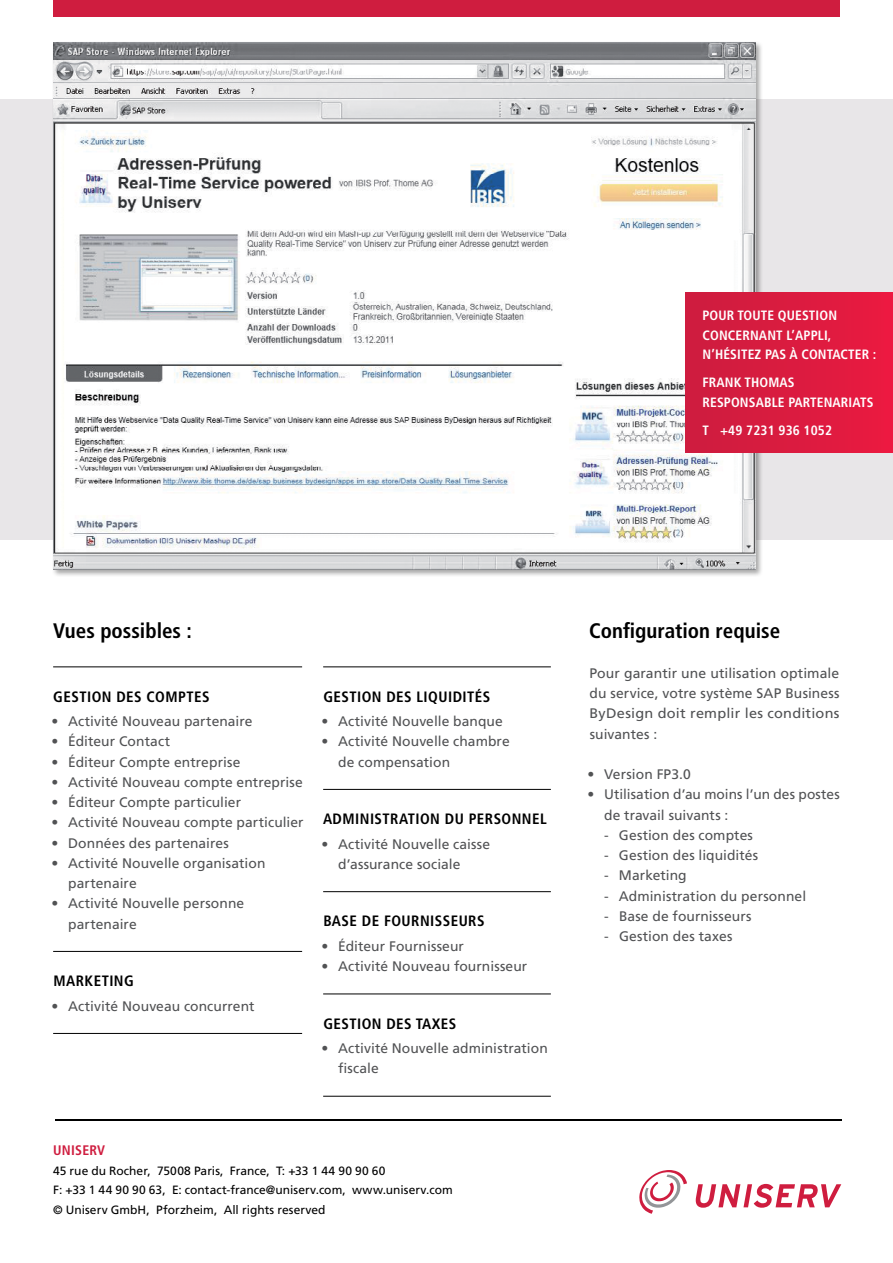
<style>
.page{position:relative;width:893px;height:1263px;background:#fff}
.page>*{position:absolute;margin:0;border:0;box-sizing:border-box;transform-origin:0 0}
.t1{font:700 condensed 21px "Frutiger LT Com";color:#000}
.t2{font:700 condensed 15px "Frutiger LT Com";letter-spacing:.03em;color:#000}
.t3{font:13.8px/20.2px "Frutiger LT Com";letter-spacing:.005em;color:#515254}
.t4{font:700 condensed 13.8px "Frutiger LT Com";color:#cf1d3f}
.t5{font:700 condensed 13.5px/19.5px "Frutiger LT Com";letter-spacing:.01em;color:#fff}
.t6{font:12px/19.5px "Frutiger LT Com";letter-spacing:.005em;color:#000}
</style>
<div class="page">
<div style="left:0;top:99px;width:893px;height:441px;background:#e8e6e8"></div>
<svg style="left:695px;top:1184px;width:146px;height:24px"></svg>
<svg style="left:639px;top:1170px;width:48px;height:44px"></svg>
<hr style="left:55px;top:1119px;width:786px;height:1px;background:#000">
<div style="left:51px;top:41px;width:712px;height:536px;background:#000;opacity:.35"></div>
<img style="left:53px;top:43px;width:702px;height:526px">
<div style="left:53px;top:0;width:787px;height:17px;background:#cf1d3f"></div>
<div style="left:685px;top:293px;width:208px;height:160px;background:linear-gradient(to right,#cc1d3f,#ea1a40)"></div>
<div style="left:884px;top:293px;width:9px;height:160px;background:#ed1941"></div>
<hr style="left:53px;top:666px;width:249px;height:1px;background:#000">
<hr style="left:53px;top:951px;width:249px;height:1px;background:#000">
<hr style="left:53px;top:1033px;width:249px;height:1px;background:#000">
<hr style="left:323px;top:666px;width:228px;height:1px;background:#000">
<hr style="left:323px;top:789px;width:228px;height:1px;background:#000">
<hr style="left:323px;top:891px;width:228px;height:1px;background:#000">
<hr style="left:323px;top:993px;width:228px;height:1px;background:#000">
<hr style="left:323px;top:1096px;width:228px;height:1px;background:#000">
<p class="t5" style="left:702px;top:306px;width:175px">POUR TOUTE QUESTION<br>CONCERNANT L’APPLI,<br>N’HÉSITEZ PAS À CONTACTER :</p>
<p class="t5" style="left:702px;top:373px;width:173px">FRANK THOMAS<br>RESPONSABLE PARTENARIATS</p>
<p class="t5" style="left:702px;top:420px;width:131px">T +49 7231 936 1052</p>
<h1 class="t1" style="left:53px;top:619px;width:140px">VUES POSSIBLES :</h1>
<h1 class="t1" style="left:589px;top:619px;width:193px">CONFIGURATION REQUISE</h1>
<p class="t2" style="left:53px;top:687px;width:19px">GESTIO</p>
<p class="t2" style="left:102px;top:687px;width:55px">N DES COMPTES</p>
<p class="t3" style="left:52px;top:711px;width:202px">• Activité Nouveau partenaire</p>
<p class="t3" style="left:52px;top:731px;width:120px">• Éditeur Contact</p>
<p class="t3" style="left:52px;top:752px;width:190px">• Éditeur Compte entreprise</p>
<p class="t3" style="left:52px;top:772px;width:253px">• Activité Nouveau compte entreprise</p>
<p class="t3" style="left:52px;top:792px;width:191px">• Éditeur Compte particulier</p>
<p class="t3" style="left:52px;top:812px;width:253px">• Activité Nouveau compte particulier</p>
<p class="t3" style="left:52px;top:833px;width:179px">• Données des partenaires</p>
<p class="t3" style="left:68px;top:853px;width:199px;text-indent:-17px">• Activité Nouvelle organisation partenaire</p>
<p class="t3" style="left:68px;top:893px;width:178px;text-indent:-17px">• Activité Nouvelle personne partenaire</p>
<p class="t2" style="left:54px;top:972px;width:71px">MARKETING</p>
<p class="t3" style="left:52px;top:996px;width:204px">• Activité Nouveau concurrent</p>
<p class="t2" style="left:323px;top:687px;width:19px">GESTIO</p>
<p class="t2" style="left:372px;top:687px;width:60px">N DES LIQUI</p>
<p class="t2" style="left:453px;top:687px;width:38px">DITÉS</p>
<p class="t3" style="left:322px;top:711px;width:183px">• Activité Nouvelle banque</p>
<p class="t3" style="left:338px;top:731px;width:173px;text-indent:-17px">• Activité Nouvelle chambre de compensation</p>
<p class="t2" style="left:323px;top:810px;width:56px">ADMINISTRATIO</p>
<p class="t2" style="left:430px;top:810px;width:48px">N DU PERSO</p>
<p class="t2" style="left:512px;top:810px;width:36px">NNEL</p>
<p class="t3" style="left:338px;top:834px;width:154px;text-indent:-17px">• Activité Nouvelle caisse d’assurance sociale</p>
<p class="t2" style="left:324px;top:912px;width:9px">BASE</p>
<p class="t2" style="left:362px;top:912px;width:40px">DE FOUR</p>
<p class="t2" style="left:420px;top:912px;width:19px">NISSEURS</p>
<p class="t3" style="left:322px;top:936px;width:144px">• Éditeur Fournisseur</p>
<p class="t3" style="left:322px;top:956px;width:207px">• Activité Nouveau fournisseur</p>
<p class="t2" style="left:323px;top:1014px;width:19px">GESTIO</p>
<p class="t2" style="left:372px;top:1014px;width:77px">N DES TAXES</p>
<p class="t3" style="left:338px;top:1038px;width:211px;text-indent:-17px">• Activité Nouvelle administration fiscale</p>
<p class="t4" style="left:53px;top:1142px;width:26px">UNISER</p>
<p class="t4" style="left:97px;top:1142px;width:9px">V</p>
<p class="t6" style="left:53px;top:1161px;width:401px">45 rue du Rocher, 75008 Paris, France, T: +33 1 44 90 90 60<br>F: +33 1 44 90 90 63, E: contact-france@uniserv.com, www.uniserv.com © Uniserv GmbH, Pforzheim, All rights reserved</p>
<p class="t3" style="left:589px;top:663px;width:252px;text-align:justify">Pour garantir une utilisation optimale du service, votre système SAP Business ByDesign doit remplir les conditions suivantes :</p>
<p class="t3" style="left:588px;top:764px;width:105px">• Version FP3.0</p>
<p class="t3" style="left:604px;top:784px;width:237px;text-indent:-17px">• Utilisation d’au moins l’un des postes de travail suivants :</p>
<p class="t3" style="left:604px;top:825px;width:150px">- Gestion des comptes</p>
<p class="t3" style="left:604px;top:845px;width:156px">- Gestion des liquidités</p>
<p class="t3" style="left:604px;top:865px;width:84px">- Marketing</p>
<p class="t3" style="left:604px;top:886px;width:203px">- Administration du personnel</p>
<p class="t3" style="left:604px;top:906px;width:149px">- Base de fournisseurs</p>
<p class="t3" style="left:604px;top:926px;width:130px">- Gestion des taxes</p>
</div>
